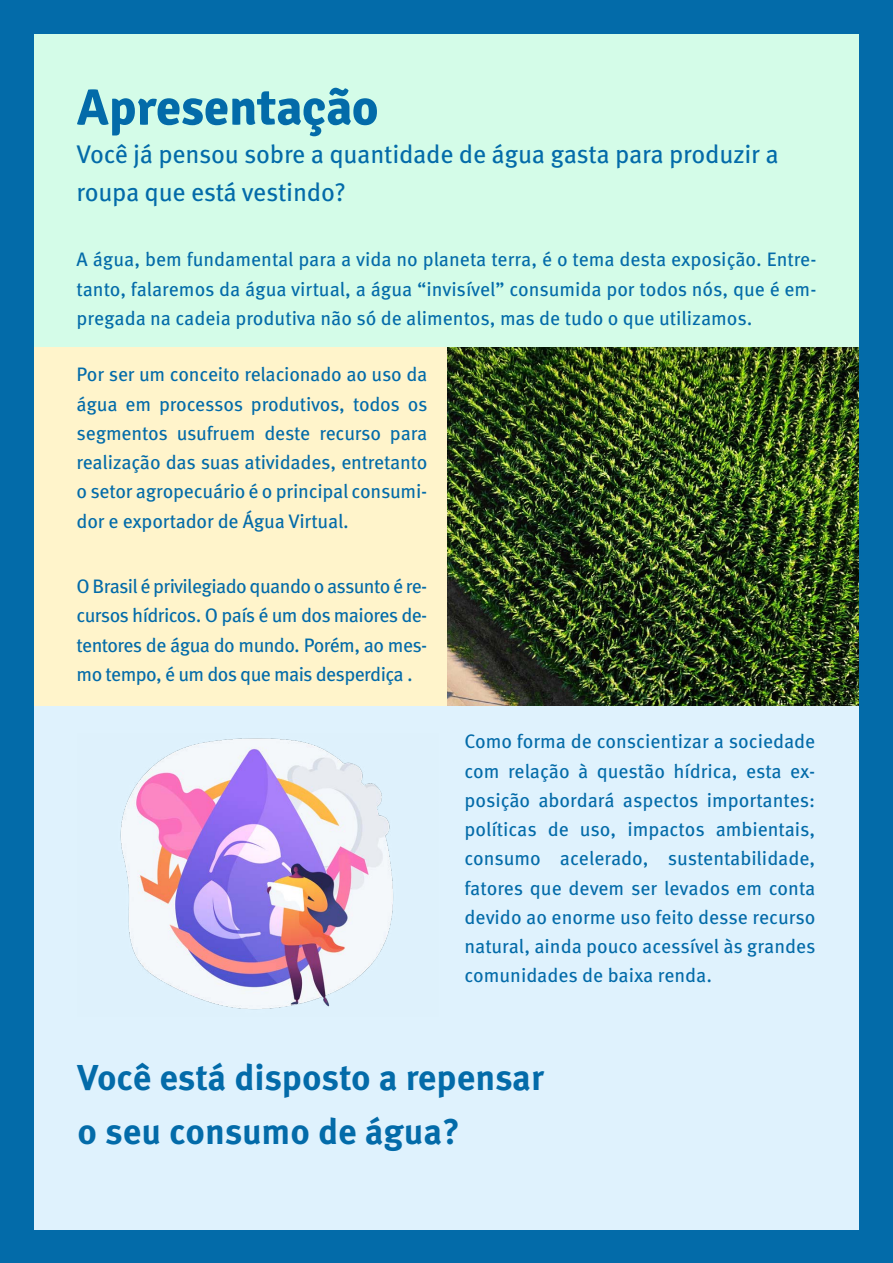
<style>
.page{position:relative;width:893px;height:1263px;background:#036ba9}
.page>*{position:absolute;margin:0;border:0;box-sizing:border-box;transform-origin:0 0}
.t1{font:700 51px "Signika";color:#036ba9}
.t2{font:700 36px/54px "Meta Pro";letter-spacing:-.005em;color:#036ba9}
.t3{font:25.5px/38.2px "Meta Pro";letter-spacing:-.01em;color:#036ba9}
.t4{font:19.5px/29.2px "Meta Pro";letter-spacing:-.01em;color:#036ba9;text-align:justify}
</style>
<div class="page">
<img style="left:446px;top:347px;width:413px;height:359px">
<div style="left:34px;top:338px;width:412px;height:372px;background:#fff4cb"></div>
<div style="left:34px;top:706px;width:825px;height:523px;background:#dff2fd"></div>
<div style="left:34px;top:34px;width:825px;height:313px;background:#d4fce8"></div>
<img style="left:120px;top:738px;width:274px;height:272px">
<h1 class="t1" style="left:77px;top:77px;width:303px">Apresentação</h1>
<h3 class="t3" style="left:77px;top:133px;width:704px">Você já pensou sobre a quantidade de água gasta para produzir a roupa que está vestindo?</h3>
<p class="t4" style="left:77px;top:244px;width:741px">A água, bem fundamental para a vida no planeta terra, é o tema desta exposição. Entre&shy;tanto, falaremos da água virtual, a água “invisível” consumida por todos nós, que é em&shy;pregada na cadeia produtiva não só de alimentos, mas de tudo o que utilizamos.</p>
<p class="t4" style="left:77px;top:359px;width:352px">Por ser um conceito relacionado ao uso da água em processos produtivos, todos os segmentos usufruem deste recurso para realização das suas atividades, entretanto o setor agropecuário é o principal consumi&shy;dor e exportador de Água Virtual.</p>
<p class="t4" style="left:77px;top:570px;width:352px">O Brasil é privilegiado quando o assunto é re&shy;cursos hídricos. O país é um dos maiores de&shy;tentores de água do mundo. Porém, ao mes&shy;mo tempo, é um dos que mais desperdiça .</p>
<p class="t4" style="left:465px;top:725px;width:352px">Como forma de conscientizar a sociedade com relação à questão hídrica, esta ex&shy;posição abordará aspectos importantes: políticas de uso, impactos ambientais, consumo acelerado, sustentabilidade, fatores que devem ser levados em conta devido ao enorme uso feito desse recurso natural, ainda pouco acessível às grandes comunidades de baixa renda.</p>
<h2 class="t2" style="left:78px;top:1048px;width:468px">Você está disposto a repensar o seu consumo de água?</h2>
</div>
